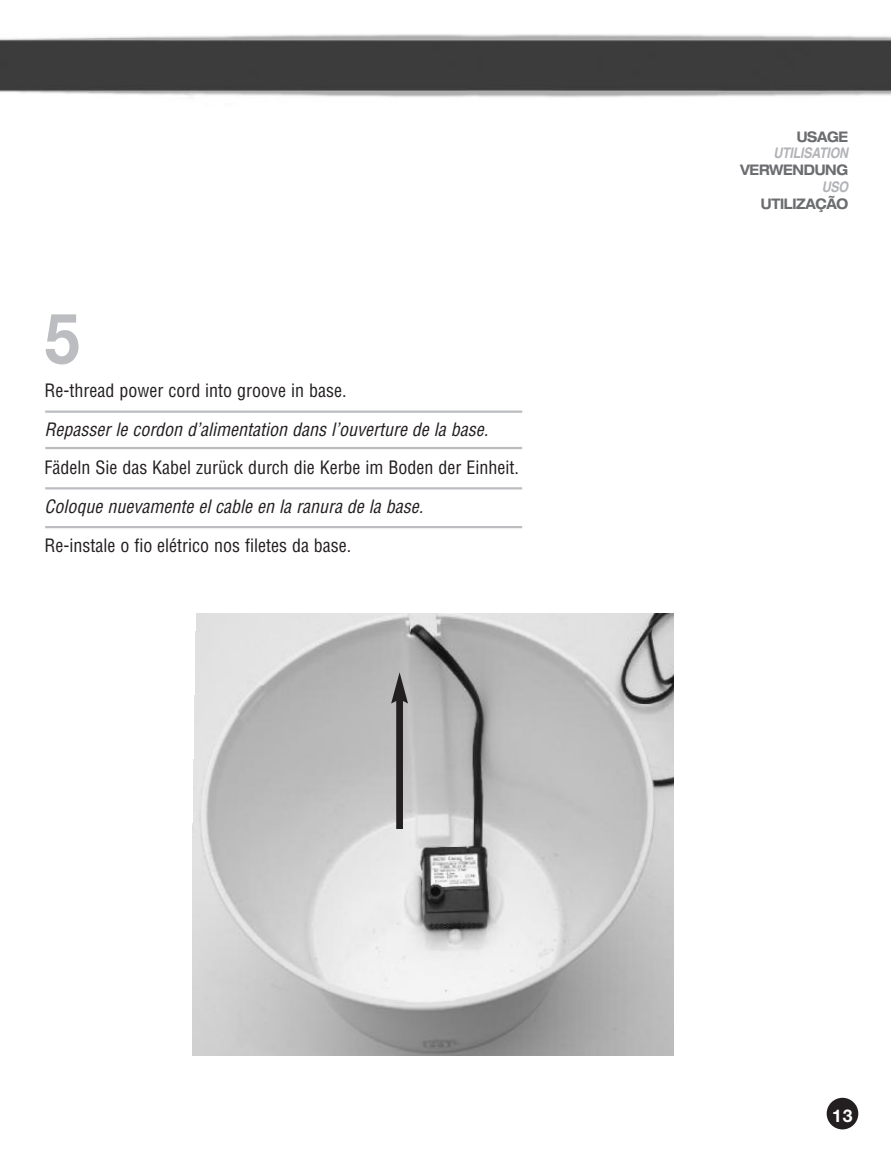
<style>
.page{position:relative;width:891px;height:1155px;background:#fff}
.page>*{position:absolute;margin:0;border:0;box-sizing:border-box;transform-origin:0 0}
.t1{font:700 70.2px "Helvetica Neue";color:#bcbdc0;scale:.9 1}
.t2{font:condensed 18px "Helvetica";color:#231f20}
.t3{font:italic condensed 18px "Helvetica";color:#231f20}
.t4{font:700 17.55px "Helvetica Neue";color:#fff}
.t5{font:700 expanded 14.62px "Helvetica Neue";letter-spacing:-.025em;color:#6c6d70;scale:.85 1}
.t6{font:italic 700 14.62px "Helvetica";letter-spacing:-.015em;color:#b2b3b7;scale:.85 1}
</style>
<div class="page">
<img style="left:192px;top:613px;width:482px;height:441px">
<div style="left:827px;top:1097px;width:31px;height:32px;background:#231f20;border-radius:50%"></div>
<img style="left:0;top:34px;width:891px;height:63px">
<hr style="left:45px;top:410px;width:477px;height:3px;background:#bcbdc0">
<hr style="left:45px;top:447px;width:477px;height:2px;background:#bcbdc0">
<hr style="left:45px;top:487px;width:477px;height:2px;background:#bcbdc0">
<hr style="left:45px;top:526px;width:477px;height:2px;background:#bcbdc0">
<div style="left:396px;top:697px;width:7px;height:131px;background:#231f20"></div>
<svg style="left:391px;top:672px;width:17px;height:31px"></svg>
<h1 class="t1" style="left:45px;top:295px;width:41px">5</h1>
<p class="t2" style="left:45px;top:380px;width:304px">Re-thread power cord into groove in base.</p>
<p class="t3" style="left:45px;top:419px;width:445px">Repasser le cordon d’alimentation dans l’ouverture de la base.</p>
<p class="t2" style="left:45px;top:457px;width:476px">Fädeln Sie das Kabel zurück durch die Kerbe im Boden der Einheit.</p>
<p class="t3" style="left:45px;top:496px;width:380px">Coloque nuevamente el cable en la ranura de la base.</p>
<p class="t2" style="left:45px;top:535px;width:308px">Re-instale o fio elétrico nos filetes da base.</p>
<p class="t5" style="left:797px;top:131px;width:62px">USAGE</p>
<p class="t6" style="left:773px;top:148px;width:90px">UTILISATION</p>
<p class="t5" style="left:740px;top:165px;width:129px">VERWENDUNG</p>
<p class="t6" style="left:822px;top:182px;width:33px">USO</p>
<p class="t5" style="left:761px;top:199px;width:104px">UTILIZAÇÃO</p>
<p class="t4" style="left:832px;top:1104px;width:22px">13</p>
</div>
